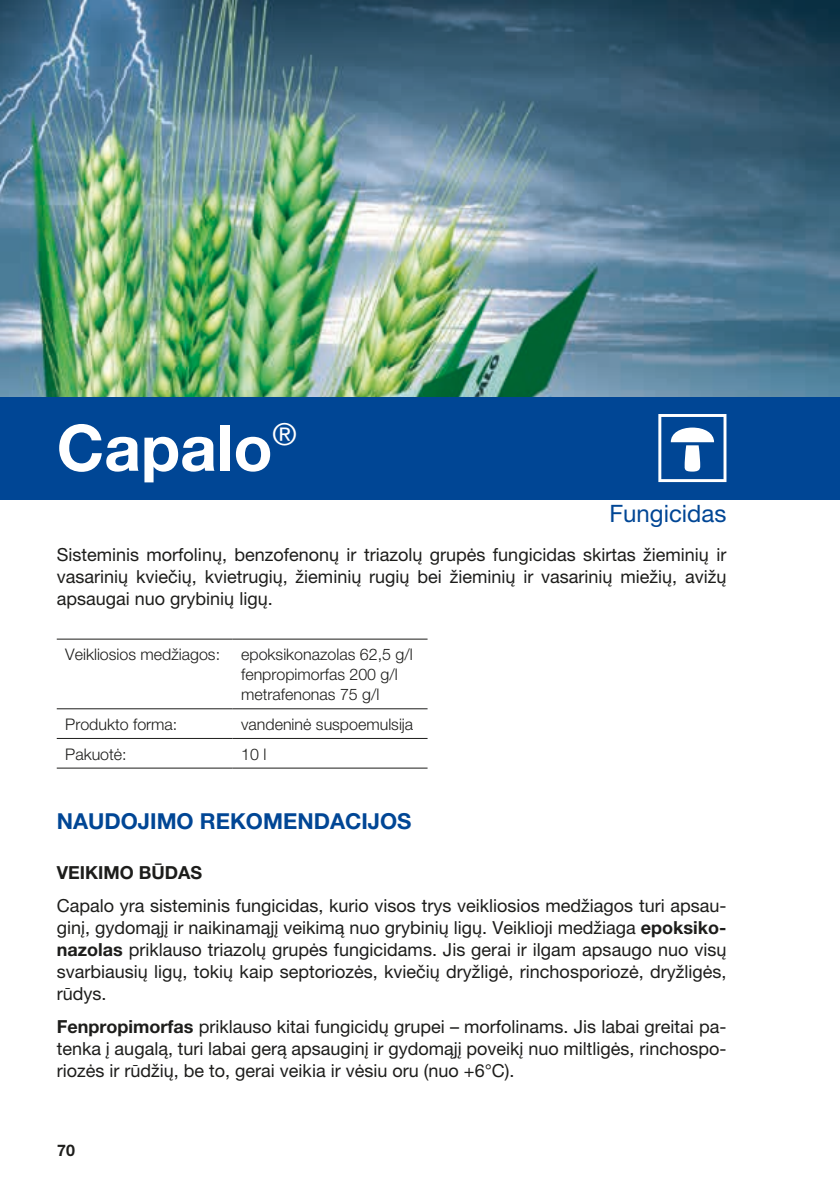
<style>
.page{position:relative;width:840px;height:1191px;background:#fff}
.page>*{position:absolute;margin:0;border:0;box-sizing:border-box;transform-origin:0 0}
.t1{font:700 64px "Helvetica Neue CEU";color:#fff}
.t2{font:24px "Helvetica Neue CEU";color:#004695}
.t3{font:700 22px "Helvetica Neue CEU";color:#004695}
.t4{font:18px/22px "Helvetica Neue CEU";color:#1d1d1b;text-align:justify}
.t5{font:700 18px "Helvetica Neue CEU";color:#1d1d1b}
.t6{font:300 16px/20px "Helvetica Neue CEU";color:#1d1d1b}
.t7{font:700 16px "Helvetica Neue CEU";color:#1d1d1b}
.s1{font-weight:700}
</style>
<div class="page">
<img style="left:0;top:0;width:839px;height:397px">
<div style="left:0;top:397px;width:839px;height:102px;background:#004695"></div>
<hr style="left:232px;top:708px;width:195px;height:1px;background:#1d1d1b">
<hr style="left:232px;top:738px;width:195px;height:1px;background:#1d1d1b">
<hr style="left:57px;top:639px;width:175px;height:1px;background:#1d1d1b">
<hr style="left:232px;top:639px;width:195px;height:1px;background:#1d1d1b">
<hr style="left:57px;top:708px;width:175px;height:1px;background:#1d1d1b">
<hr style="left:57px;top:738px;width:175px;height:1px;background:#1d1d1b">
<hr style="left:57px;top:767px;width:175px;height:1px;background:#1d1d1b">
<hr style="left:232px;top:767px;width:195px;height:1px;background:#1d1d1b">
<svg style="left:658px;top:414px;width:68px;height:68px"></svg>
<h1 class="t1" style="left:57px;top:408px;width:241px">Capalo<sup>®</sup></h1>
<h2 class="t2" style="left:609px;top:499px;width:118px">Fungicidas</h2>
<p class="t4" style="left:57px;top:543px;width:670px">Sisteminis morfolinų, benzofenonų ir triazolų grupės fungicidas skirtas žieminių ir vasarinių kviečių, kvietrugių, žieminių rugių bei žieminių ir vasarinių miežių, avižų apsaugai nuo grybinių ligų.</p>
<p class="t6" style="left:65px;top:644px;width:156px">Veikliosios medžiagos:</p>
<p class="t6" style="left:241px;top:644px;width:173px">epoksikonazolas 62,5 g/l fenpropimorfas 200 g/l metrafenonas 75 g/l</p>
<p class="t6" style="left:65px;top:714px;width:114px">Produkto forma:</p>
<p class="t6" style="left:241px;top:714px;width:173px">vandeninė suspoemulsija</p>
<p class="t6" style="left:65px;top:743px;width:63px">Pakuotė:</p>
<p class="t6" style="left:241px;top:743px;width:27px">10 l</p>
<p class="t3" style="left:57px;top:807px;width:356px">NAUDOJIMO REKOMENDACIJOS</p>
<p class="t5" style="left:57px;top:861px;width:23px">Veikimo</p>
<p class="t5" style="left:139px;top:861px;width:39px">būdas</p>
<p class="t4" style="left:57px;top:894px;width:671px">Capalo yra sisteminis fungicidas, kurio visos trys veikliosios medžiagos turi apsau&shy;ginį, gydomąjį ir naikinamąjį veikimą nuo grybinių ligų. Veiklioji medžiaga <span class="s1">epoksiko&shy;nazolas</span> priklauso triazolų grupės fungicidams. Jis gerai ir ilgam apsaugo nuo visų svarbiausių ligų, tokių kaip septoriozės, kviečių dryžligė, rinchosporiozė, dryžligės, rūdys.</p>
<p class="t4" style="left:57px;top:1015px;width:671px"><span class="s1">Fenpropimorfas</span> priklauso kitai fungicidų grupei – morfolinams. Jis labai greitai pa&shy;tenka į augalą, turi labai gerą apsauginį ir gydomąjį poveikį nuo miltligės, rinchospo&shy;riozės ir rūdžių, be to, gerai veikia ir vėsiu oru (nuo +6°C).</p>
<p class="t7" style="left:57px;top:1140px;width:19px">70</p>
</div>
